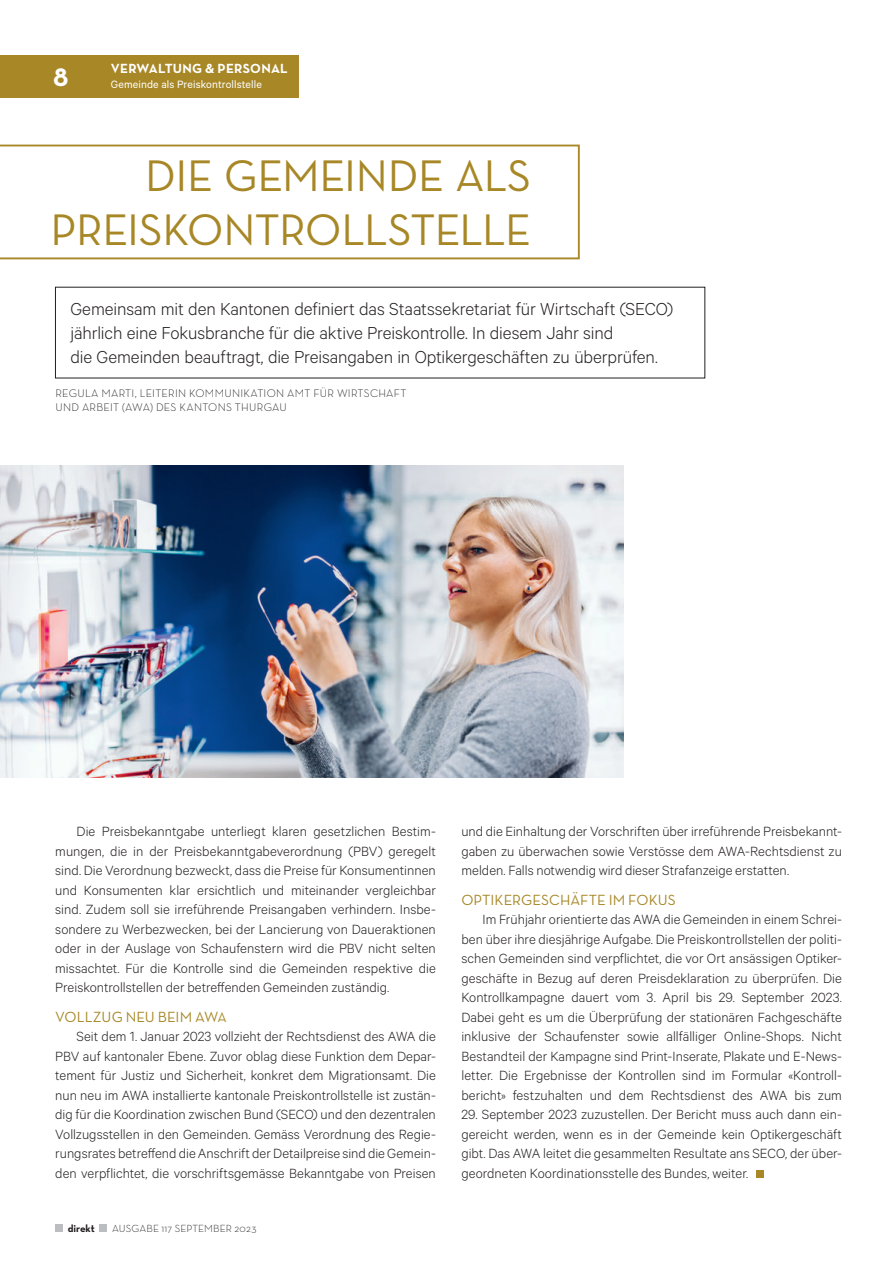
<style>
.page{position:relative;width:893px;height:1263px;background:#fff}
.page>*{position:absolute;margin:0;border:0;box-sizing:border-box;transform-origin:0 0}
.t1{font:45px/54px "Neutra Text";letter-spacing:-.015em;color:#a78726;text-align:right}
.t2{font:25.8px "Neutra Text Bold Alt";color:#fff}
.t3{font:300 19.5px/24px "Calibre";letter-spacing:-.005em;color:#231f20}
.t4{font:300 15px/19.5px "Calibre";letter-spacing:.005em;color:#231f20;text-align:justify}
.t5{font:15px "Neutra Text";color:#a78726}
.t6{font:700 13.5px "Neutra Text";letter-spacing:.015em;color:#fff}
.t7{font:12px "Calibre";letter-spacing:.01em;color:#fff}
.t8{font:300 11.25px/14.7px "Neutra Text";letter-spacing:.02em;color:#231f20}
.t9{font:300 10.5px "Neutra Text";letter-spacing:.01em;color:#231f20}
.t10{font:700 10.5px "Neutra Text";color:#231f20}
.s1{font-size:14.25px}
</style>
<div class="page">
<div style="left:55px;top:1224px;width:8px;height:8px;background:#bcbdc0"></div>
<div style="left:100px;top:1224px;width:7px;height:8px;background:#bcbdc0"></div>
<div style="left:0;top:55px;width:299px;height:43px;background:#a78726"></div>
<svg style="left:0;top:145px;width:580px;height:114px"></svg>
<div style="left:756px;top:1170px;width:7px;height:7px;background:#a78726"></div>
<img style="left:0;top:466px;width:624px;height:312px">
<h2 class="t2" style="left:53px;top:61px;width:17px">8</h2>
<p class="t6" style="left:111px;top:60px;width:178px">VERWALTUNG &amp; PERSONAL</p>
<p class="t7" style="left:111px;top:77px;width:152px">Gemeinde als Preiskontrollstelle</p>
<h1 class="t1" style="left:51px;top:148px;width:482px">DIE GEMEINDE ALS<br>PREISKONTROLLSTELLE</h1>
<p class="t3" style="left:71px;top:296px;width:604px">Gemeinsam mit den Kantonen definiert das Staatssekretariat für Wirtschaft (SECO) jährlich eine Fokusbranche für die aktive Preiskontrolle. In diesem Jahr sind<br>die Gemeinden beauftragt, die Preisangaben in Optikergeschäften zu überprüfen.</p>
<p class="t8" style="left:55px;top:385px;width:353px">REGULA MARTI, LEITERIN KOMMUNIKATION AMT FÜR WIRTSCHAFT<br>UND ARBEIT (AWA) DES KANTONS THURGAU</p>
<p class="t4" style="left:55px;top:821px;width:382px;text-indent:21px">Die Preisbekanntgabe unterliegt klaren gesetzlichen Bestim&shy;mungen, die in der Preisbekanntgabeverordnung (PBV) geregelt sind. Die Verordnung bezweckt, dass die Preise für Konsumentinnen und Konsumenten klar ersichtlich und miteinander vergleichbar sind. Zudem soll sie irreführende Preisangaben verhindern. Insbe&shy;sondere zu Werbezwecken, bei der Lancierung von Daueraktionen oder in der Auslage von Schaufenstern wird die PBV nicht selten missachtet. Für die Kontrolle sind die Gemeinden respektive die Preiskontrollstellen der betreffenden Gemeinden zuständig.</p>
<p class="t5" style="left:55px;top:1007px;width:173px">VOLLZUG NEU BEIM AW<span class="s1">A</span></p>
<p class="t4" style="left:55px;top:1026px;width:382px;text-indent:21px">Seit dem 1. Januar 2023 vollzieht der Rechtsdienst des AWA die PBV auf kantonaler Ebene. Zuvor oblag diese Funktion dem Depar&shy;tement für Justiz und Sicherheit, konkret dem Migrationsamt. Die nun neu im AWA installierte kantonale Preiskontrollstelle ist zustän&shy;dig für die Koordination zwischen Bund (SECO) und den dezentralen Vollzugsstellen in den Gemeinden. Gemäss Verordnung des Regie&shy;rungsrates betreffend die Anschrift der Detailpreise sind die Gemein&shy;den verpflichtet, die vorschriftsgemässe Bekanntgabe von Preisen</p>
<p class="t10" style="left:68px;top:1222px;width:29px">direkt</p>
<p class="t9" style="left:112px;top:1222px;width:146px">AUSGABE 117 SEPTEMBER 2023</p>
<p class="t4" style="left:461px;top:821px;width:382px">und die Einhaltung der Vorschriften über irreführende Preisbekannt&shy;gaben zu überwachen sowie Verstösse dem AWA-Rechtsdienst zu melden. Falls notwendig wird dieser Strafanzeige erstatten.</p>
<p class="t5" style="left:461px;top:890px;width:216px">OPTIKERGESCHÄFTE IM FOKUS</p>
<p class="t4" style="left:461px;top:909px;width:382px;text-indent:21px">Im Frühjahr orientierte das AWA die Gemeinden in einem Schrei&shy;ben über ihre diesjährige Aufgabe. Die Preiskontrollstellen der politi&shy;schen Gemeinden sind verpflichtet, die vor Ort ansässigen Optiker&shy;geschäfte in Bezug auf deren Preisdeklaration zu überprüfen. Die Kontrollkampagne dauert vom 3. April bis 29. September 2023.<br>Dabei geht es um die Überprüfung der stationären Fachgeschäfte inklusive der Schaufenster sowie allfälliger Online-Shops. Nicht Bestandteil der Kampagne sind Print-Inserate, Plakate und E-News&shy;letter. Die Ergebnisse der Kontrollen sind im Formular «Kontroll&shy;bericht» festzuhalten und dem Rechtsdienst des AWA bis zum</p>
<p class="t4" style="left:461px;top:1104px;width:382px">29. September 2023 zuzustellen. Der Bericht muss auch dann ein&shy;gereicht werden, wenn es in der Gemeinde kein Optikergeschäft gibt. Das AWA leitet die gesammelten Resultate ans SECO, der über&shy;geordneten Koordinationsstelle des Bundes, weiter.</p>
</div>
